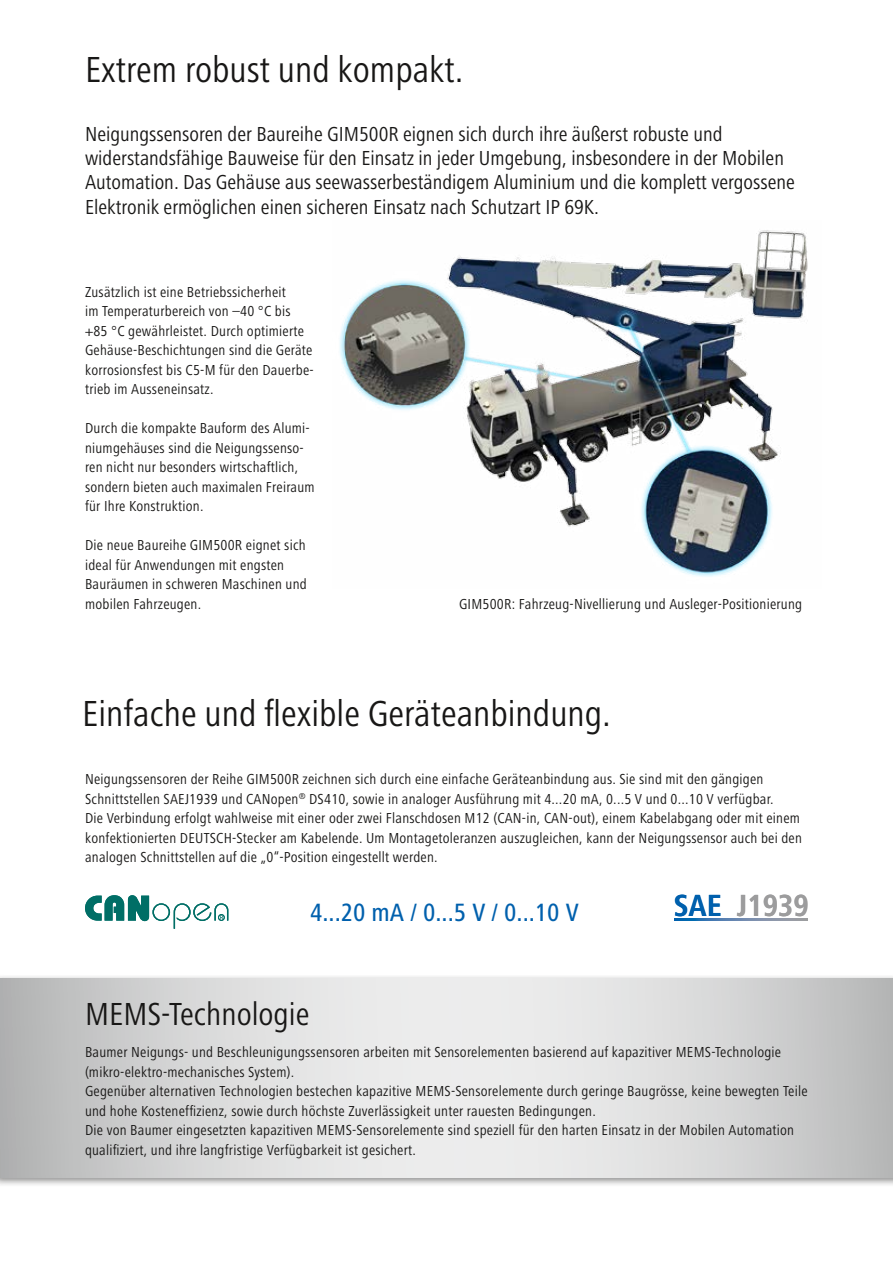
<style>
.page{position:relative;width:893px;height:1263px;background:#fff}
.page>*{position:absolute;margin:0;border:0;box-sizing:border-box;transform-origin:0 0}
.t1{font:condensed 37.5px "Frutiger Next LT";color:#181716}
.t2{font:condensed 33px "Frutiger Next LT";color:#181716}
.t3{font:700 condensed 31.65px "Frutiger Next LT";color:#9c9c9d}
.t4{font:500 condensed 25.95px "Frutiger Next LT";color:#0060ad}
.t5{font:condensed 21px/24.5px "Frutiger Next LT";color:#181716}
.t6{font:condensed 15px/19.5px "Frutiger Next LT";letter-spacing:.015em;color:#181716}
.s1{color:#0060ad}
</style>
<div class="page">
<img style="left:340px;top:230px;width:468px;height:347px">
<svg style="left:675px;top:918px;width:133px;height:2px"></svg>
<svg style="left:85px;top:895px;width:143px;height:34px"></svg>
<div style="left:0;top:974px;width:893px;height:213px;background:#181716;opacity:.5"></div>
<svg style="left:0;top:978px;width:893px;height:199px;background:#d8d8d8"></svg>
<h1 class="t1" style="left:85px;top:49px;width:380px">Extrem robust und kompakt.</h1>
<p class="t5" style="left:85px;top:121px;width:711px">Neigungssensoren der Baureihe GIM500R eignen sich durch ihre äußerst robuste und widerstandsfähige Bauweise für den Einsatz in jeder Umgebung, insbesondere in der Mobilen Automation. Das Gehäuse aus seewasserbeständigem Aluminium und die komplett vergossene Elektronik ermöglichen einen sicheren Einsatz nach Schutzart IP 69K.</p>
<p class="t6" style="left:85px;top:282px;width:230px">Zusätzlich ist eine Betriebssicherheit<br>im Temperaturbereich von –40 °C bis +85 °C gewährleistet. Durch optimierte Gehäuse-Beschichtungen sind die Geräte korrosionsfest bis C5-M für den Dauerbe&shy;trieb im Ausseneinsatz.</p>
<p class="t6" style="left:85px;top:418px;width:231px">Durch die kompakte Bauform des Alumi&shy;niumgehäuses sind die Neigungssenso&shy;ren nicht nur besonders wirtschaftlich, sondern bieten auch maximalen Freiraum für Ihre Konstruktion.</p>
<p class="t6" style="left:85px;top:535px;width:223px">Die neue Baureihe GIM500R eignet sich ideal für Anwendungen mit engsten<br>Bauräumen in schweren Maschinen und mobilen Fahrzeugen.</p>
<p class="t6" style="left:459px;top:594px;width:345px">GIM500R: Fahrzeug-Nivellierung und Ausleger-Positionierung</p>
<h1 class="t1" style="left:82px;top:692px;width:530px">Einfache und flexible Geräteanbindung.</h1>
<p class="t6" style="left:85px;top:769px;width:718px">Neigungssensoren der Reihe GIM500R zeichnen sich durch eine einfache Geräteanbindung aus. Sie sind mit den gängigen Schnittstellen SAEJ1939 und CANopen<sup>®</sup> DS410, sowie in analoger Ausführung mit 4...20 mA, 0...5 V und 0...10 V verfügbar.<br>Die Verbindung erfolgt wahlweise mit einer oder zwei Flanschdosen M12 (CAN-in, CAN-out), einem Kabelabgang oder mit einem konfektionierten DEUTSCH-Stecker am Kabelende. Um Montagetoleranzen auszugleichen, kann der Neigungssensor auch bei den analogen Schnittstellen auf die „0“-Position eingestellt werden.</p>
<h3 class="t4" style="left:310px;top:897px;width:270px">4...20 mA / 0...5 V / 0...10 V</h3>
<h3 class="t3" style="left:674px;top:888px;width:137px"><span class="s1">SAE</span> J1939</h3>
<h2 class="t2" style="left:85px;top:996px;width:226px">MEMS-Technologie</h2>
<p class="t6" style="left:85px;top:1042px;width:724px">Baumer Neigungs- und Beschleunigungssensoren arbeiten mit Sensorelementen basierend auf kapazitiver MEMS-Technologie (mikro-elektro-mechanisches System).<br>Gegenüber alternativen Technologien bestechen kapazitive MEMS-Sensorelemente durch geringe Baugrösse, keine bewegten Teile und hohe Kosteneffizienz, sowie durch höchste Zuverlässigkeit unter rauesten Bedingungen.<br>Die von Baumer eingesetzten kapazitiven MEMS-Sensorelemente sind speziell für den harten Einsatz in der Mobilen Automation qualifiziert, und ihre langfristige Verfügbarkeit ist gesichert.</p>
</div>
